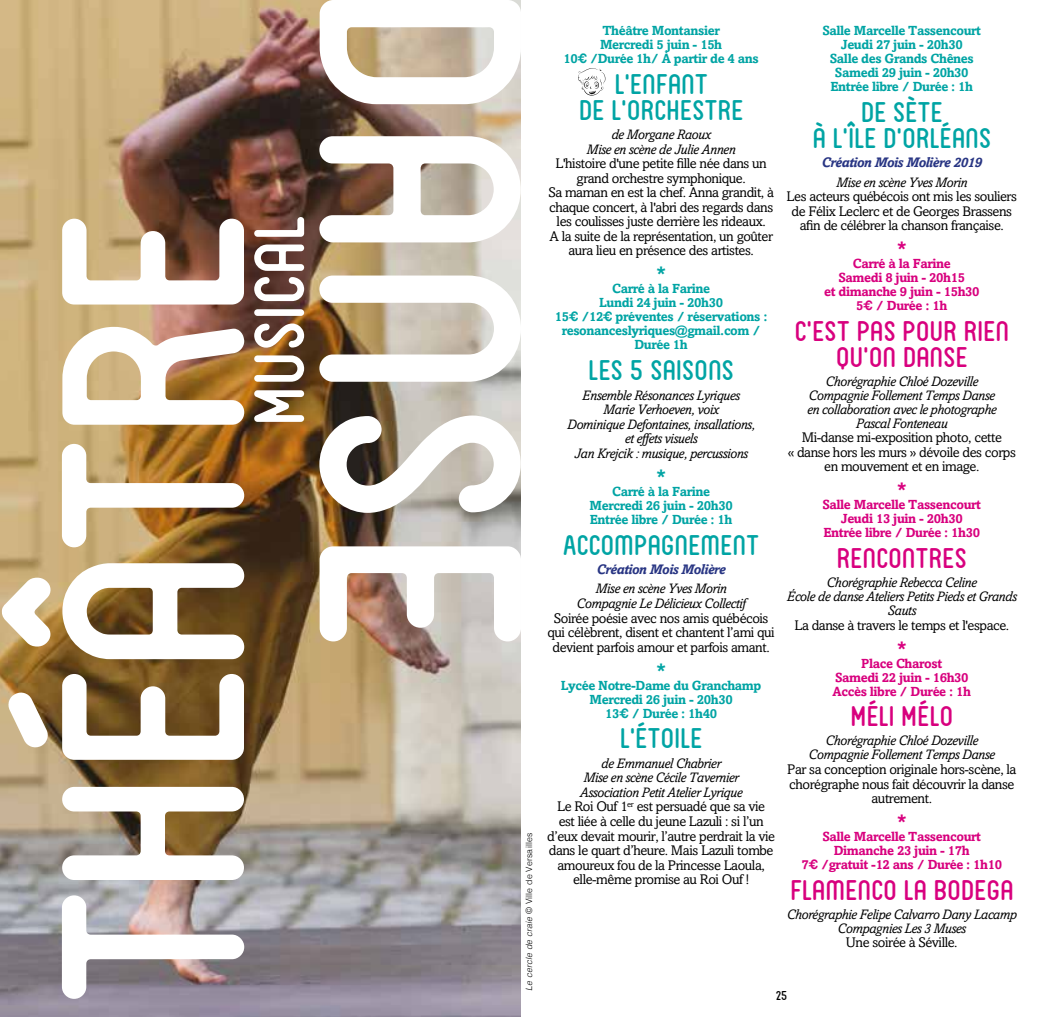
<style>
.page{position:relative;width:1042px;height:1017px;background:#fff}
.page>*{position:absolute;margin:0;border:0;box-sizing:border-box;transform-origin:0 0}
.t1{font:68.25px "FV Almelo";letter-spacing:.02em;color:#fff}
.t2{font:27.12px/25.9px "FV Almelo";letter-spacing:.02em;color:#00a4a4;text-align:center}
.t3{font:27.12px/25.9px "FV Almelo";letter-spacing:.02em;color:#d8007e;text-align:center}
.t4{font:700 17.5px "Amasis";color:#d8007e}
.t5{font:700 17.5px "Amasis";color:#00a4a4}
.t6{font:14px/14.5px "Amasis";letter-spacing:-.03em;color:#000;text-align:center}
.t7{font:italic 14px/14px "Amasis";letter-spacing:-.03em;color:#000;text-align:center}
.t8{font:italic 700 14px "Amasis";letter-spacing:-.04em;color:#283583}
.t9{font:700 13.12px/14px "Amasis";letter-spacing:-.03em;color:#00a4a4;text-align:center}
.t10{font:700 13.12px/14px "Amasis";letter-spacing:-.03em;color:#d8007e;text-align:center}
.t11{font:12.25px "FV Almelo";color:#000}
.t12{font:300 8.75px "Helvetica";letter-spacing:.02em;color:#000}
.s1{font-style:italic}
.s2{font-family:"Helvetica"}
</style>
<div class="page">
<img style="left:0;top:0;width:521px;height:1017px">
<img style="left:1px;top:219px;width:243px;height:780px">
<svg style="left:578px;top:68px;width:28px;height:28px"></svg>
<img style="left:319px;top:0;width:202px;height:641px">
<h1 class="t1" style="left:239px;top:425px;width:210px;rotate:-90deg">MUSICAL</h1>
<p class="t12" style="left:522px;top:991px;width:160px;rotate:-90deg"><span class="s1">Le cercle de craie</span> © Ville de Versailles</p>
<p class="t9" style="left:563px;top:23px;width:197px">Théâtre Montansier<br>Mercredi 5 juin - 15h<br>10<span class="s2">€</span> /Durée 1h/ À partir de 4 ans</p>
<h2 class="t2" style="left:579px;top:69px;width:165px">L'ENFANT<br>DE L'ORCHESTRE</h2>
<p class="t7" style="left:587px;top:127px;width:151px;line-height:14.5px">de Morgane Raoux<br>Mise en scène de Julie Annen</p>
<p class="t6" style="left:548px;top:156px;width:227px">L'histoire d'une petite fille née dans un grand orchestre symphonique.<br>Sa maman en est la chef. Anna grandit, à chaque concert, à l'abri des regards dans les coulisses juste derrière les rideaux.<br>A la suite de la représentation, un goûter aura lieu en présence des artistes.</p>
<p class="t5" style="left:656px;top:263px;width:11px">*</p>
<p class="t9" style="left:555px;top:282px;width:214px">Carré à la Farine<br>Lundi 24 juin - 20h30<br>15<span class="s2">€</span> /12<span class="s2">€</span> préventes / réservations : resonanceslyriques@gmail.com /<br>Durée 1h</p>
<h2 class="t2" style="left:589px;top:356px;width:147px">LES 5 SAISONS</h2>
<p class="t7" style="left:567px;top:388px;width:189px;line-height:14.5px">Ensemble Résonances Lyriques<br>Marie Verhoeven, voix<br>Dominique Defontaines, insallations, et effets visuels<br>Jan Krejcik : musique, percussions</p>
<p class="t5" style="left:656px;top:465px;width:11px">*</p>
<p class="t9" style="left:589px;top:484px;width:145px">Carré à la Farine<br>Mercredi 26 juin - 20h30<br>Entrée libre / Durée : 1h</p>
<h2 class="t2" style="left:563px;top:530px;width:197px">ACCOMPAGNEMENT</h2>
<p class="t8" style="left:596px;top:561px;width:131px">Création Mois Molière</p>
<p class="t7" style="left:576px;top:582px;width:171px;line-height:14.5px">Mise en scène Yves Morin<br>Compagnie Le Délicieux Collectif</p>
<p class="t6" style="left:547px;top:610px;width:229px">Soirée poésie avec nos amis québécois qui célèbrent, disent et chantent l’ami qui devient parfois amour et parfois amant.</p>
<p class="t5" style="left:656px;top:659px;width:11px">*</p>
<p class="t9" style="left:561px;top:678px;width:202px">Lycée Notre-Dame du Granchamp<br>Mercredi 26 juin - 20h30<br>13<span class="s2">€</span> / Durée : 1h40</p>
<h2 class="t2" style="left:620px;top:724px;width:84px">L’ÉTOILE</h2>
<p class="t6" style="left:547px;top:756px;width:229px"><span class="s1">de Emmanuel Chabrier<br>Mise en scène Cécile Tavernier<br>Association Petit Atelier Lyrique<br></span>Le Roi Ouf 1<sup>er</sup> est persuadé que sa vie<br>est liée à celle du jeune Lazuli : si l’un d’eux devait mourir, l’autre perdrait la vie dans le quart d’heure. Mais Lazuli tombe amoureux fou de la Princesse Laoula, elle-même promise au Roi Ouf !</p>
<p class="t9" style="left:822px;top:23px;width:160px">Salle Marcelle Tassencourt<br>Jeudi 27 juin - 20h30<br>Salle des Grands Chênes<br>Samedi 29 juin - 20h30<br>Entrée libre / Durée : 1h</p>
<h2 class="t2" style="left:813px;top:97px;width:180px">DE SÈTE<br>À L’ÎLE D’ORLÉANS</h2>
<p class="t8" style="left:821px;top:154px;width:162px">Création Mois Molière 2019</p>
<p class="t7" style="left:836px;top:175px;width:133px">Mise en scène Yves Morin</p>
<p class="t6" style="left:786px;top:189px;width:232px">Les acteurs québécois ont mis les souliers de Félix Leclerc et de Georges Brassens afin de célébrer la chanson française.</p>
<p class="t4" style="left:897px;top:237px;width:11px">*</p>
<p class="t10" style="left:824px;top:256px;width:157px">Carré à la Farine<br>Samedi 8 juin - 20h15<br>et dimanche 9 juin - 15h30<br>5<span class="s2">€</span> / Durée : 1h</p>
<h2 class="t3" style="left:795px;top:316px;width:216px">C’EST PAS POUR RIEN<br>QU’ON DANSE</h2>
<p class="t7" style="left:807px;top:374px;width:191px">Chorégraphie Chloé Dozeville<br>Compagnie Follement Temps Danse en collaboration avec le photographe<br>Pascal Fonteneau</p>
<p class="t6" style="left:788px;top:430px;width:230px">Mi-danse mi-exposition photo, cette<br>« danse hors les murs » dévoile des corps en mouvement et en image.</p>
<p class="t4" style="left:897px;top:479px;width:11px">*</p>
<p class="t10" style="left:822px;top:498px;width:160px">Salle Marcelle Tassencourt<br>Jeudi 13 juin - 20h30<br>Entrée libre / Durée : 1h30</p>
<h2 class="t3" style="left:837px;top:544px;width:131px">RENCONTRES</h2>
<p class="t7" style="left:787px;top:576px;width:232px">Chorégraphie Rebecca Celine<br>École de danse Ateliers Petits Pieds et Grands<br>Sauts</p>
<p class="t6" style="left:794px;top:618px;width:216px">La danse à travers le temps et l'espace.</p>
<p class="t4" style="left:897px;top:637px;width:11px">*</p>
<p class="t10" style="left:832px;top:656px;width:140px">Place Charost<br>Samedi 22 juin - 16h30<br>Accès libre / Durée : 1h</p>
<h2 class="t3" style="left:851px;top:702px;width:104px">MÉLI MÉLO</h2>
<p class="t7" style="left:808px;top:734px;width:188px">Chorégraphie Chloé Dozeville<br>Compagnie Follement Temps Danse</p>
<p class="t6" style="left:787px;top:762px;width:231px">Par sa conception originale hors-scène, la chorégraphe nous fait découvrir la danse autrement.</p>
<p class="t4" style="left:897px;top:810px;width:11px">*</p>
<p class="t10" style="left:801px;top:829px;width:202px">Salle Marcelle Tassencourt<br>Dimanche 23 juin - 17h<br>7<span class="s2">€</span> /gratuit -12 ans / Durée : 1h10</p>
<h2 class="t3" style="left:790px;top:875px;width:224px">FLAMENCO LA BODEGA</h2>
<p class="t7" style="left:787px;top:907px;width:232px">Chorégraphie Felipe Calvarro Dany Lacamp<br>Compagnies Les 3 Muses</p>
<p class="t6" style="left:846px;top:935px;width:113px">Une soirée à Séville.</p>
<p class="t11" style="left:776px;top:988px;width:13px">25</p>
</div>
